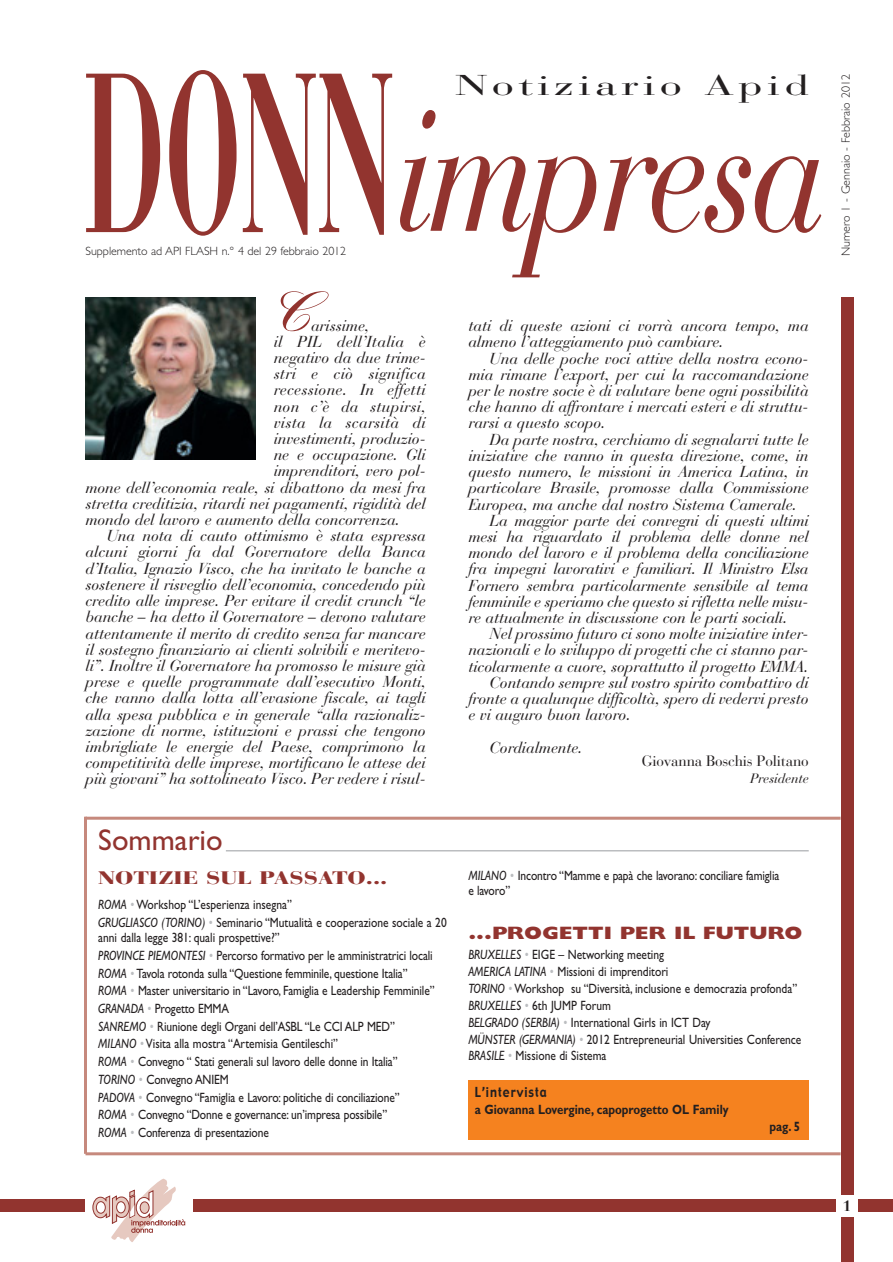
<style>
.page{position:relative;width:893px;height:1262px;background:#fff}
.page>*{position:absolute;margin:0;border:0;box-sizing:border-box;transform-origin:0 0}
.t1{font:900 54px "Kuenstler Script";color:#92342f}
.t2{font:30px "Gill Sans";color:#92342f}
.t3{font:28.5px "Bauer Bodoni";letter-spacing:.1em;color:#231f20;scale:1.55 1}
.t4{font:800 18px "Gill Sans";color:#92342f;scale:1.2 1}
.t5{font:900 18px "Bauer Bodoni";color:#92342f;scale:1.3 1}
.t6{font:italic 15.75px/16.2px "Bauer Bodoni";letter-spacing:-.01em;color:#231f20}
.t7{font:italic 15.75px "Bauer Bodoni";letter-spacing:.01em;color:#231f20}
.t8{font:15px "Bauer Bodoni";letter-spacing:-.01em;color:#231f20}
.t9{font:700 15px "Bauer Bodoni";color:#231f20}
.t10{font:13.5px/17.7px "Gill Sans";letter-spacing:-.01em;color:#231f20;scale:.85 1}
.t11{font:700 13.5px "Gill Sans";color:#231f20;scale:.85 1}
.t12{font:13.5px "Gadget";letter-spacing:.09em;color:#231f20;scale:.85 1}
.t13{font:italic 13.5px "Bauer Bodoni";letter-spacing:-.01em;color:#231f20}
.t14{font:300 12px "Gill Sans";letter-spacing:-.005em;color:#231f20}
.s1{font-style:italic}
.s2{color:#bbbdc0}
</style>
<div class="page">
<div style="left:840px;top:298px;width:13px;height:963px;background:#92342f"></div>
<div style="left:0;top:1199px;width:892px;height:13px;background:#92342f"></div>
<div style="left:836px;top:1195px;width:21px;height:21px;background:#fff"></div>
<div style="left:85px;top:1177px;width:108px;height:66px;background:#fff"></div>
<svg style="left:92px;top:1178px;width:93px;height:64px"></svg>
<svg style="left:400px;top:110px;width:196px;height:167px"></svg>
<svg style="left:603px;top:156px;width:218px;height:77px"></svg>
<svg style="left:86px;top:74px;width:74px;height:158px"></svg>
<svg style="left:169px;top:70px;width:68px;height:166px"></svg>
<svg style="left:243px;top:74px;width:149px;height:161px"></svg>
<img style="left:85px;top:298px;width:171px;height:161px">
<hr style="left:226px;top:850px;width:582px;height:1px;background:#bbbdc0">
<hr style="left:85px;top:816px;width:755px;height:3px;background:#c6897d">
<hr style="left:84px;top:816px;width:3px;height:337px;background:#c6897d">
<hr style="left:85px;top:1152px;width:755px;height:3px;background:#c6897d">
<div style="left:468px;top:1080px;width:340px;height:60px;background:#f5821f"></div>
<h3 class="t3" style="left:455px;top:74px;width:229px">Notiziario Apid</h3>
<p class="t14" style="left:85px;top:247px;width:262px">Supplemento ad API FLASH n.° 4 del 29 febbraio 2012</p>
<h1 class="t1" style="left:274px;top:298px;width:40px">C</h1>
<p class="t6" style="left:311px;top:319px;width:60px">arissime,</p>
<p class="t7" style="left:274px;top:335px;width:154px">il PIL dell’Italia è</p>
<p class="t6" style="left:274px;top:351px;width:154px">negativo da due trime-</p>
<p class="t7" style="left:274px;top:367px;width:154px">stri e ciò significa</p>
<p class="t7" style="left:274px;top:384px;width:154px">recessione. In effetti</p>
<p class="t7" style="left:274px;top:400px;width:154px">non c’è da stupirsi,</p>
<p class="t7" style="left:274px;top:416px;width:154px">vista la scarsità di</p>
<p class="t6" style="left:274px;top:432px;width:154px">investimenti, produzio-</p>
<p class="t6" style="left:274px;top:448px;width:154px">ne e occupazione. Gli</p>
<p class="t6" style="left:274px;top:465px;width:154px">imprenditori, vero pol-</p>
<p class="t6" style="left:85px;top:481px;width:342px">mone dell’economia reale, si dibattono da mesi fra</p>
<p class="t6" style="left:85px;top:497px;width:342px">stretta creditizia, ritardi nei pagamenti, rigidità del</p>
<p class="t6" style="left:85px;top:513px;width:316px">mondo del lavoro e aumento della concorrenza.</p>
<p class="t6" style="left:107px;top:529px;width:320px">Una nota di cauto ottimismo è stata espressa</p>
<p class="t6" style="left:85px;top:546px;width:342px">alcuni giorni fa dal Governatore della Banca</p>
<p class="t6" style="left:85px;top:562px;width:342px">d’Italia, Ignazio Visco, che ha invitato le banche a</p>
<p class="t6" style="left:85px;top:578px;width:342px">sostenere il risveglio dell’economia, concedendo più</p>
<p class="t6" style="left:85px;top:594px;width:342px">credito alle imprese. Per evitare il credit crunch “le</p>
<p class="t6" style="left:85px;top:610px;width:342px">banche – ha detto il Governatore – devono valutare</p>
<p class="t6" style="left:85px;top:627px;width:342px">attentamente il merito di credito senza far mancare</p>
<p class="t6" style="left:85px;top:643px;width:342px">il sostegno finanziario ai clienti solvibili e meritevo-</p>
<p class="t6" style="left:85px;top:659px;width:342px">li”. Inoltre il Governatore ha promosso le misure già</p>
<p class="t6" style="left:85px;top:675px;width:342px">prese e quelle programmate dall’esecutivo Monti,</p>
<p class="t6" style="left:85px;top:691px;width:342px">che vanno dalla lotta all’evasione fiscale, ai tagli</p>
<p class="t6" style="left:85px;top:708px;width:342px">alla spesa pubblica e in generale “alla razionaliz-</p>
<p class="t6" style="left:85px;top:724px;width:342px">zazione di norme, istituzioni e prassi che tengono</p>
<p class="t6" style="left:85px;top:740px;width:342px">imbrigliate le energie del Paese, comprimono la</p>
<p class="t6" style="left:85px;top:756px;width:342px">competitività delle imprese, mortificano le attese dei</p>
<p class="t6" style="left:85px;top:772px;width:342px">più giovani” ha sottolineato Visco. Per vedere i risul-</p>
<h2 class="t2" style="left:98px;top:830px;width:126px">Sommario</h2>
<p class="t5" style="left:98px;top:871px;width:224px">NOTIZIE SUL PASSATO...</p>
<p class="t10" style="left:98px;top:897px;width:411px"><span class="s1">ROMA</span> <span class="s2">•</span> Workshop “L’esperienza insegna”<br><span class="s1">GRUGLIASCO (TORINO)</span> <span class="s2">•</span> Seminario “Mutualità e cooperazione sociale a 20</p>
<p class="t10" style="left:98px;top:930px;width:397px">anni dalla legge 381: quali prospettive?”<br><span class="s1">PROVINCE PIEMONTESI</span> <span class="s2">•</span> Percorso formativo per le amministratrici locali <span class="s1">ROMA</span> <span class="s2">•</span> Tavola rotonda sulla “Questione femminile, questione Italia” <span class="s1">ROMA</span> <span class="s2">•</span> Master universitario in “Lavoro, Famiglia e Leadership Femminile” <span class="s1">GRANADA</span> <span class="s2">•</span> Progetto EMMA<br><span class="s1">SANREMO</span> <span class="s2">•</span> Riunione degli Organi dell’ASBL “Le CCI ALP MED” <span class="s1">MILANO</span> <span class="s2">•</span> Visita alla mostra “Artemisia Gentileschi”<br><span class="s1">ROMA</span> <span class="s2">•</span> Convegno “ Stati generali sul lavoro delle donne in Italia” <span class="s1">TORINO</span> <span class="s2">•</span> Convegno ANIEM<br><span class="s1">PADOVA</span> <span class="s2">•</span> Convegno “Famiglia e Lavoro: politiche di conciliazione”<br><span class="s1">ROMA</span> <span class="s2">•</span> Convegno “Donne e governance: un’impresa possibile”<br><span class="s1">ROMA</span> <span class="s2">•</span> Conferenza di presentazione</p>
<p class="t6" style="left:468px;top:319px;width:342px">tati di queste azioni ci vorrà ancora tempo, ma almeno l’atteggiamento può cambiare.</p>
<p class="t6" style="left:468px;top:352px;width:342px;text-align:justify;text-indent:21px">Una delle poche voci attive della nostra econo&shy;mia rimane l’export, per cui la raccomandazione per le nostre socie è di valutare bene ogni possibilità che hanno di affrontare i mercati esteri e di struttu&shy;rarsi a questo scopo.</p>
<p class="t6" style="left:489px;top:433px;width:320px">Da parte nostra, cerchiamo di segnalarvi tutte le</p>
<p class="t6" style="left:468px;top:449px;width:342px">iniziative che vanno in questa direzione, come, in</p>
<p class="t6" style="left:468px;top:465px;width:342px">questo numero, le missioni in America Latina, in</p>
<p class="t6" style="left:468px;top:481px;width:342px">particolare Brasile, promosse dalla Commissione</p>
<p class="t6" style="left:468px;top:498px;width:330px">Europea, ma anche dal nostro Sistema Camerale.</p>
<p class="t6" style="left:489px;top:514px;width:320px">La maggior parte dei convegni di questi ultimi</p>
<p class="t6" style="left:468px;top:530px;width:342px">mesi ha riguardato il problema delle donne nel</p>
<p class="t6" style="left:468px;top:546px;width:342px">mondo del lavoro e il problema della conciliazione</p>
<p class="t6" style="left:468px;top:562px;width:342px">fra impegni lavorativi e familiari. Il Ministro Elsa</p>
<p class="t6" style="left:468px;top:579px;width:342px">Fornero sembra particolarmente sensibile al tema</p>
<p class="t6" style="left:468px;top:595px;width:342px">femminile e speriamo che questo si rifletta nelle misu-</p>
<p class="t6" style="left:468px;top:611px;width:320px">re attualmente in discussione con le parti sociali.</p>
<p class="t6" style="left:489px;top:627px;width:320px">Nel prossimo futuro ci sono molte iniziative inter-</p>
<p class="t6" style="left:468px;top:643px;width:342px">nazionali e lo sviluppo di progetti che ci stanno par-</p>
<p class="t6" style="left:468px;top:660px;width:342px">ticolarmente a cuore, soprattutto il progetto EMMA.</p>
<p class="t6" style="left:489px;top:676px;width:320px">Contando sempre sul vostro spirito combattivo di</p>
<p class="t6" style="left:468px;top:692px;width:342px">fronte a qualunque difficoltà, spero di vedervi presto</p>
<p class="t6" style="left:468px;top:708px;width:164px">e vi auguro buon lavoro.</p>
<p class="t6" style="left:489px;top:741px;width:94px">Cordialmente.</p>
<p class="t8" style="left:641px;top:755px;width:168px">Giovanna Boschis Politano</p>
<p class="t13" style="left:750px;top:772px;width:60px">Presidente</p>
<p class="t10" style="left:468px;top:869px;width:367px;line-height:15px"><span class="s1">MILANO</span> <span class="s2">•</span> Incontro “Mamme e papà che lavorano: conciliare famiglia e lavoro”</p>
<p class="t4" style="left:468px;top:926px;width:280px">...PROGETTI PER IL FUTURO</p>
<p class="t10" style="left:468px;top:947px;width:393px;line-height:17.1px"><span class="s1">BRUXELLES</span> <span class="s2">•</span> EIGE – Networking meeting<br><span class="s1">AMERICA LATINA</span> <span class="s2">•</span> Missioni di imprenditori<br><span class="s1">TORINO</span> <span class="s2">•</span> Workshop su “Diversità, inclusione e democrazia profonda” <span class="s1">BRUXELLES</span> <span class="s2">•</span> 6th JUMP Forum<br><span class="s1">BELGRADO (SERBIA)</span> <span class="s2">•</span> International Girls in ICT Day<br><span class="s1">MÜNSTER (GERMANIA)</span> <span class="s2">•</span> 2012 Entrepreneurial Universities Conference</p>
<p class="t10" style="left:468px;top:1047px;width:164px"><span class="s1">BRASILE</span> <span class="s2">•</span> Missione di Sistema</p>
<p class="t12" style="left:475px;top:1086px;width:86px">L’intervista</p>
<p class="t11" style="left:475px;top:1104px;width:300px">a Giovanna Lovergine, capoprogetto OL Family</p>
<p class="t11" style="left:769px;top:1121px;width:38px">pag. 5</p>
<p class="t14" style="left:841px;top:256px;width:183px;rotate:-90deg">Numero 1 - Gennaio - Febbraio 2012</p>
<p class="t9" style="left:842px;top:1199px;width:10px">1</p>
</div>
